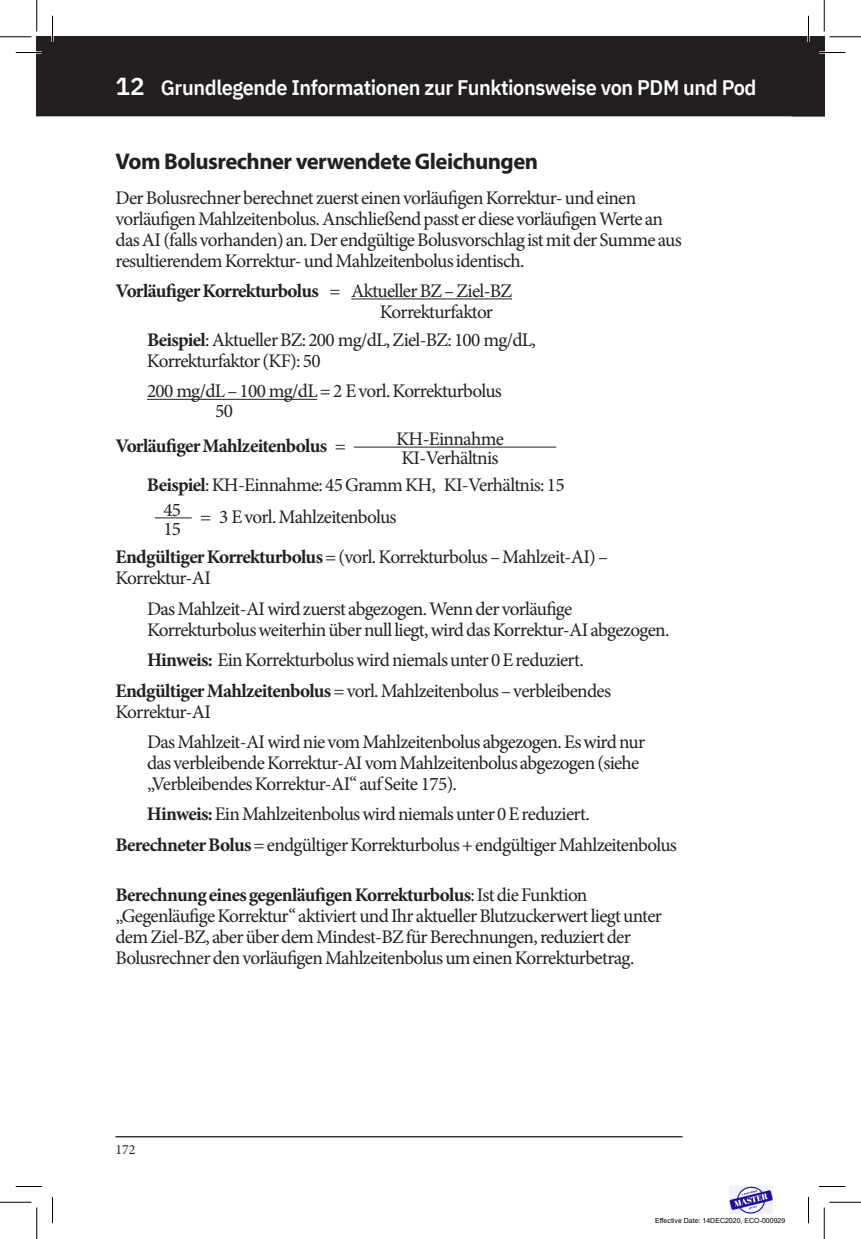
<style>
.page{position:relative;width:861px;height:1239px;background:#fff}
.page>*{position:absolute;margin:0;border:0;box-sizing:border-box;transform-origin:0 0}
.Head2{font:700 22.75px "Myriad Pro";letter-spacing:-.025em;color:#231f20}
.t1{font:600 21px "IBM Plex Sans";letter-spacing:-.02em;color:#fff;scale:.95 1}
.BodyText{font:19.25px/21px "Minion Pro";letter-spacing:-.035em;color:#231f20}
.BodyTextIndent{font:19.25px/21px "Minion Pro";letter-spacing:-.035em;color:#231f20}
.BodyText-2{font:700 19.25px "Minion Pro";letter-spacing:-.04em;color:#231f20}
.t2{font:14px "Minion Pro";color:#231f20}
.t3{font:7px "Arial";color:#000}
.s1{font-size:24.5px}
.s2{font-weight:700}
.s3{font-weight:400}
</style>
<div class="page">
<div style="left:37px;top:37px;width:787px;height:79px;background:#231f20"></div>
<hr style="left:116px;top:1136px;width:566px;height:1px;background:#231f20">
<hr style="left:351px;top:298px;width:161px;height:1px;background:#231f20">
<hr style="left:147px;top:399px;width:170px;height:1px;background:#231f20">
<hr style="left:354px;top:447px;width:202px;height:1px;background:#231f20">
<hr style="left:155px;top:517px;width:37px;height:1px;background:#231f20">
<hr style="left:16px;top:51px;width:26px;height:3px;background:#fff">
<hr style="left:51px;top:16px;width:3px;height:26px;background:#fff">
<svg style="left:16px;top:52px;width:26px;height:1px"></svg>
<svg style="left:16px;top:1186px;width:26px;height:1px"></svg>
<svg style="left:819px;top:1186px;width:26px;height:1px"></svg>
<svg style="left:52px;top:16px;width:1px;height:26px"></svg>
<svg style="left:52px;top:1197px;width:1px;height:26px"></svg>
<svg style="left:792px;top:16px;width:53px;height:100px"></svg>
<svg style="left:808px;top:1197px;width:1px;height:26px"></svg>
<hr style="left:830px;top:36px;width:31px;height:2px;background:#fff">
<hr style="left:823px;top:0;width:2px;height:32px;background:#fff">
<hr style="left:0;top:36px;width:32px;height:1px;background:#000">
<hr style="left:830px;top:36px;width:31px;height:1px;background:#000">
<hr style="left:0;top:1202px;width:32px;height:1px;background:#000">
<hr style="left:830px;top:1202px;width:31px;height:1px;background:#000">
<hr style="left:36px;top:0;width:1px;height:32px;background:#000">
<hr style="left:36px;top:1208px;width:1px;height:31px;background:#000">
<hr style="left:824px;top:0;width:1px;height:32px;background:#000">
<hr style="left:824px;top:1208px;width:1px;height:31px;background:#000">
<img style="left:730px;top:1186px;width:43px;height:28px">
<p class="t1" style="left:116px;top:71px;width:676px"><span class="s1">12</span> Grundlegende Informationen zur Funktionsweise von PDM und Pod</p>
<p class="Head2" style="left:116px;top:147px;width:424px">Vom Bolusrechner verwendete Gleichungen</p>
<p class="BodyText" style="left:116px;top:187px;width:568px">Der Bolusrechner berechnet zuerst einen vorläufigen Korrektur- und einen vorläufigen Mahlzeitenbolus. Anschließend passt er diese vorläufigen Werte an das AI (falls vorhanden) an. Der endgültige Bolusvorschlag ist mit der Summe aus resultierendem Korrektur- und Mahlzeitenbolus identisch.</p>
<p class="BodyText" style="left:380px;top:280px;width:134px;text-indent:-264px"><span class="s2">Vorläufiger Korrekturbolus</span> = Aktueller BZ – Ziel-BZ<br>Korrekturfaktor</p>
<p class="BodyTextIndent" style="left:147px;top:329px;width:391px"><span class="s2">Beispiel</span>: Aktueller BZ: 200 mg/dL, Ziel-BZ: 100 mg/dL,<br>Korrekturfaktor (KF): 50</p>
<p class="BodyTextIndent" style="left:147px;top:381px;width:356px">200 mg/dL – 100 mg/dL = 2 E vorl. Korrekturbolus</p>
<p class="BodyTextIndent" style="left:215px;top:401px;width:19px">50</p>
<p class="BodyText-2" style="left:116px;top:432px;width:232px">Vorläufiger Mahlzeitenbolus <span class="s3">=</span></p>
<p class="BodyText" style="left:396px;top:429px;width:109px;line-height:19.2px">KH-Einnahme<br>KI-Verhältnis</p>
<p class="BodyTextIndent" style="left:147px;top:474px;width:419px"><span class="s2">Beispiel</span>: KH-Einnahme: 45 Gramm KH, KI-Verhältnis: 15</p>
<p class="BodyTextIndent" style="left:163px;top:506px;width:235px">45 = 3 E vorl. Mahlzeitenbolus</p>
<p class="BodyTextIndent" style="left:163px;top:519px;width:19px">15</p>
<p class="BodyText" style="left:116px;top:547px;width:494px"><span class="s2">Endgültiger Korrekturbolus</span> = (vorl. Korrekturbolus – Mahlzeit-AI) –<br>Korrektur-AI</p>
<p class="BodyTextIndent" style="left:147px;top:598px;width:524px">Das Mahlzeit-AI wird zuerst abgezogen. Wenn der vorläufige<br>Korrekturbolus weiterhin über null liegt, wird das Korrektur-AI abgezogen.</p>
<p class="BodyText" style="left:147px;top:650px;width:438px"><span class="s2">Hinweis:</span> Ein Korrekturbolus wird niemals unter 0 E reduziert.</p>
<p class="BodyText" style="left:116px;top:680px;width:497px"><span class="s2">Endgültiger Mahlzeitenbolus</span> = vorl. Mahlzeitenbolus – verbleibendes<br>Korrektur-AI</p>
<p class="BodyTextIndent" style="left:147px;top:731px;width:500px">Das Mahlzeit-AI wird nie vom Mahlzeitenbolus abgezogen. Es wird nur das verbleibende Korrektur-AI vom Mahlzeitenbolus abgezogen (siehe „Verbleibendes Korrektur-AI“ auf Seite 175).</p>
<p class="BodyText" style="left:147px;top:804px;width:444px"><span class="s2">Hinweis:</span> Ein Mahlzeitenbolus wird niemals unter 0 E reduziert.</p>
<p class="BodyText" style="left:115px;top:834px;width:563px"><span class="s2">Berechneter Bolus</span> = endgültiger Korrekturbolus + endgültiger Mahlzeitenbolus</p>
<p class="BodyText" style="left:115px;top:885px;width:548px"><span class="s2">Berechnung eines gegenläufigen Korrekturbolus</span>: Ist die Funktion „Gegenläufige Korrektur“ aktiviert und Ihr aktueller Blutzuckerwert liegt unter dem Ziel-BZ, aber über dem Mindest-BZ für Berechnungen, reduziert der Bolusrechner den vorläufigen Mahlzeitenbolus um einen Korrekturbetrag.</p>
<p class="t2" style="left:116px;top:1140px;width:22px">172</p>
<p class="t3" style="left:655px;top:1215px;width:132px">Effective Date: 14DEC2020, ECO-000929</p>
</div>
